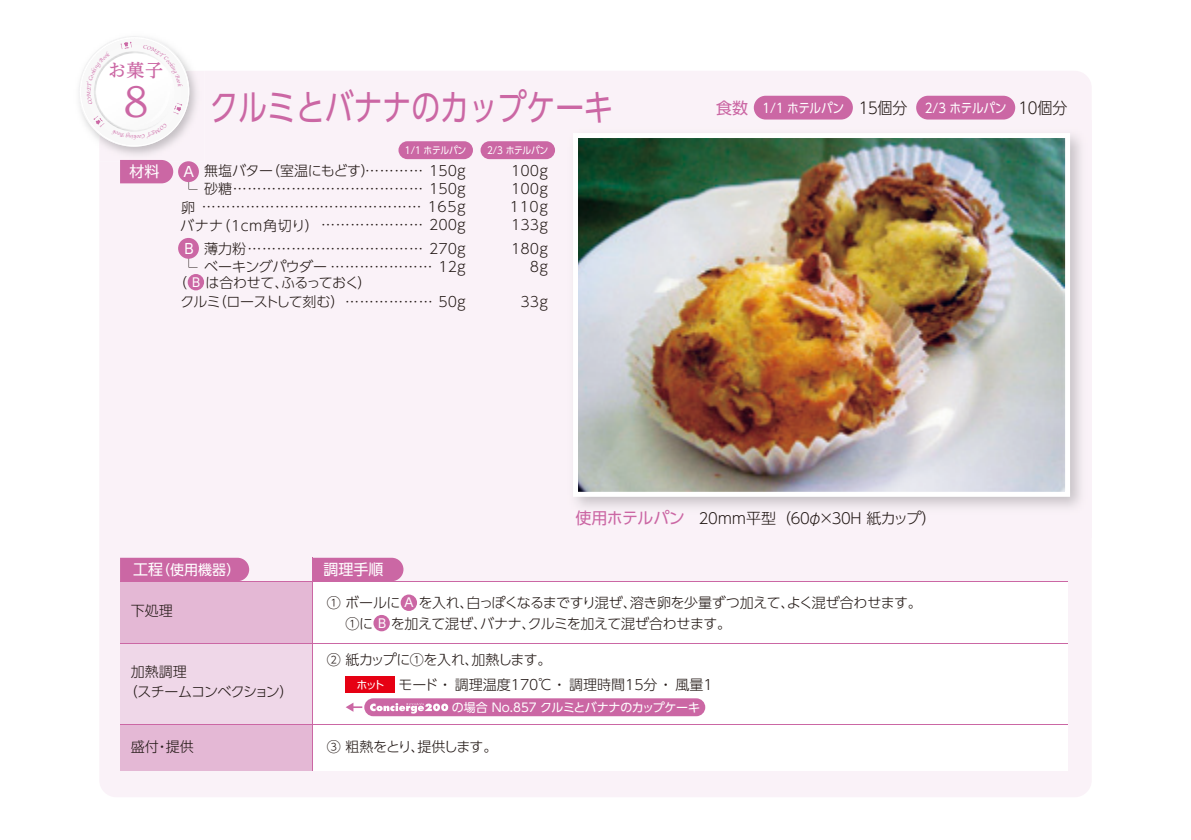
<style>
.page{position:relative;width:1191px;height:840px;background:#fff}
.page>*{position:absolute;margin:0;border:0;box-sizing:border-box;transform-origin:0 0}
.t1{font:500 40px "UD Reimin Pro";color:#cb67a4}
.t2{font:36px "UD Shin Go Pro";color:#cb67a4;scale:.8 1}
.t3{font:500 18px "UD Reimin Pro";color:#cb67a4}
.t4{font:300 16px "UD Shin Go Pro";letter-spacing:-.19em;color:#231916;scale:.94 1}
.t5{font:16px "UD Shin Go Pro";color:#cb67a4}
.t6{font:300 15px "UD Shin Go Pro";letter-spacing:-.2em;color:#231916}
.t7{font:15px "UD Shin Go Pro";color:#fff}
.t8{font:300 14px/18px "UD Shin Go Pro";letter-spacing:-.035em;color:#231916}
.t9{font:300 14px "UD Shin Go Pro";color:#231916}
.t10{font:300 14px/17.8px "UD Shin Go Pro";letter-spacing:-.005em;color:#231916}
.t11{font:300 14px "UD Shin Go Pro";letter-spacing:-.065em;color:#231916}
.t12{font:300 14px/20px "UD Shin Go Pro";letter-spacing:-.055em;color:#231916}
.t13{font:300 14px "UD Shin Go Pro";letter-spacing:-.07em;color:#231916}
.t14{font:14px "UD Shin Go Pro";color:#fff}
.t15{font:300 14px/18px "UD Shin Go Pro";letter-spacing:-.24em;color:#231916}
.t16{font:300 14px/18px "UD Shin Go Pro";letter-spacing:-.33em;color:#231916}
.t17{font:13px "UD Shin Go Pro";letter-spacing:-.03em;color:#fff;scale:.9 1}
.t18{font:12.2px "UD Shin Go Pro";color:#fff}
.t19{font:12px "UD Shin Go Pro";letter-spacing:-.015em;color:#fff}
.t20{font:9.8px "UD Shin Go Pro";letter-spacing:-.03em;color:#fff;scale:.9 1}
.s1{font-weight:400;color:#fff}
.s2{font-size:15px}
.s3{font-weight:400;font-size:16px;color:#cb67a4}
.s4{font-weight:400;font-size:11px;color:#fff}
</style>
<div class="page">
<div style="left:100px;top:71px;width:991px;height:725px;background:#faf2f8"></div>
<img style="left:110px;top:36px;width:82px;height:35px">
<img style="left:99px;top:71px;width:105px;height:91px">
<img style="left:545px;top:121px;width:547px;height:416px">
<img style="left:573px;top:133px;width:497px;height:363px">
<svg style="left:189px;top:178px;width:8px;height:11px"></svg>
<svg style="left:189px;top:257px;width:8px;height:10px"></svg>
<div style="left:178px;top:238px;width:21px;height:20px;background:#cb67a4;border-radius:50%"></div>
<div style="left:480px;top:141px;width:75px;height:18px;background:#cb67a4;border-radius:9px"></div>
<div style="left:398px;top:141px;width:75px;height:18px;background:#cb67a4;border-radius:9px"></div>
<div style="left:916px;top:96px;width:99px;height:23px;background:#cb67a4;border-radius:12px"></div>
<div style="left:754px;top:96px;width:99px;height:23px;background:#cb67a4;border-radius:12px"></div>
<svg style="left:120px;top:160px;width:53px;height:23px"></svg>
<div style="left:178px;top:161px;width:21px;height:21px;background:#cb67a4;border-radius:50%"></div>
<div style="left:312px;top:581px;width:755px;height:189px;background:#fff"></div>
<div style="left:313px;top:557px;width:90px;height:23px;background:#cb67a4"></div>
<div style="left:120px;top:557px;width:129px;height:23px;background:#cb67a4"></div>
<div style="left:120px;top:723px;width:192px;height:47px;background:#e4b8d5"></div>
<div style="left:120px;top:642px;width:192px;height:81px;background:#efd7e8"></div>
<div style="left:120px;top:580px;width:192px;height:62px;background:#e4b8d5"></div>
<hr style="left:120px;top:642px;width:947px;height:1px;background:#cb67a4">
<hr style="left:120px;top:580px;width:947px;height:1px;background:#cb67a4">
<hr style="left:120px;top:723px;width:947px;height:1px;background:#cb67a4">
<hr style="left:312px;top:557px;width:1px;height:213px;background:#cb67a4">
<div style="left:401px;top:594px;width:16px;height:16px;background:#cb67a4;border-radius:50%"></div>
<div style="left:373px;top:614px;width:17px;height:17px;background:#cb67a4;border-radius:50%"></div>
<div style="left:364px;top:698px;width:341px;height:17px;background:#cb67a4;border-radius:9px"></div>
<svg style="left:370px;top:703px;width:78px;height:10px"></svg>
<svg style="left:346px;top:702px;width:16px;height:9px"></svg>
<div style="left:346px;top:676px;width:49px;height:16px;background:#e60013"></div>
<div style="left:188px;top:274px;width:16px;height:16px;background:#cb67a4;border-radius:50%"></div>
<svg style="left:79px;top:42px;width:104px;height:98px"></svg>
<p class="t3" style="left:108px;top:56px;width:57px">お菓子</p>
<h1 class="t1" style="left:124px;top:70px;width:26px">8</h1>
<h2 class="t2" style="left:210px;top:78px;width:505px">クルミとバナナのカップケーキ</h2>
<p class="t4" style="left:856px;top:95px;width:56px">１５個分</p>
<p class="t4" style="left:1016px;top:95px;width:56px">１０個分</p>
<p class="t5" style="left:716px;top:95px;width:33px">食数</p>
<p class="t17" style="left:762px;top:98px;width:92px">1/1 ホテルパン</p>
<p class="t17" style="left:924px;top:98px;width:92px">2/3 ホテルパン</p>
<p class="t20" style="left:405px;top:143px;width:70px">1/1 ホテルパン</p>
<p class="t20" style="left:487px;top:143px;width:70px">2/3 ホテルパン</p>
<p class="t8" style="left:204px;top:160px;width:266px">無塩バター（室温にもどす）<br>砂糖………………………………… １５０ｇ</p>
<p class="t10" style="left:180px;top:198px;width:290px">卵<br>バナナ（１cm角切り）………………… ２００ｇ</p>
<p class="t8" style="left:365px;top:160px;width:105px">………… １５０ｇ</p>
<p class="t16" style="left:509px;top:161px;width:43px">１００ｇ<br>１００ｇ</p>
<p class="t7" style="left:129px;top:159px;width:31px">材料</p>
<p class="t14" style="left:182px;top:160px;width:15px">Ａ</p>
<p class="t8" style="left:202px;top:197px;width:268px">……………………………………… 165ｇ</p>
<p class="t15" style="left:509px;top:197px;width:43px">110ｇ<br>１３３ｇ</p>
<p class="t8" style="left:184px;top:239px;width:286px;text-align:right"><span class="s1">B</span> 薄力粉……………………………… ２７０ｇベーキングパウダー ………………… １２ｇ</p>
<p class="t8" style="left:509px;top:239px;width:43px;text-align:right">１８０ｇ<br>８ｇ</p>
<p class="t8" style="left:173px;top:273px;width:200px">（ 　は合わせて、ふるっておく）</p>
<p class="t18" style="left:192px;top:272px;width:10px">B</p>
<p class="t11" style="left:180px;top:290px;width:290px">クルミ（ローストして刻む）……………… ５０ｇ</p>
<p class="t8" style="left:518px;top:292px;width:34px">３３ｇ</p>
<p class="t14" style="left:133px;top:557px;width:108px"><span class="s2">工程</span>（使用機器）</p>
<p class="t7" style="left:324px;top:557px;width:61px">調理手順</p>
<p class="t6" style="left:575px;top:506px;width:362px"><span class="s3">使用ホテルパン</span> ２０ｍｍ平型（６０φ×３０Ｈ 紙カップ）</p>
<p class="t8" style="left:131px;top:600px;width:43px">下処理</p>
<p class="t12" style="left:124px;top:661px;width:171px;text-indent:7px">加熱調理<br>（スチームコンベクション）</p>
<p class="t8" style="left:131px;top:736px;width:64px">盛付・提供</p>
<p class="t8" style="left:327px;top:592px;width:596px;line-height:20px">① ボールに 　を入れ、白っぽくなるまですり混ぜ、溶き卵を少量ずつ加えて、よく混ぜ合わせます。　 ①に　 を加えて混ぜ、バナナ、クルミを加えて混ぜ合わせます。</p>
<p class="t18" style="left:403px;top:592px;width:14px">Ａ</p>
<p class="t18" style="left:378px;top:613px;width:10px">B</p>
<p class="t8" style="left:327px;top:650px;width:226px">② 紙カップに①を入れ、加熱します。</p>
<p class="t9" style="left:356px;top:673px;width:358px"><span class="s4">ホット</span> モード ・ 調理温度170℃ ・ 調理時間15分 ・ 風量1</p>
<p class="t19" style="left:452px;top:697px;width:250px">の場合 No.857 クルミとバナナのカップケーキ</p>
<p class="t13" style="left:327px;top:734px;width:172px">③ 粗熱をとり、提供します。</p>
</div>
